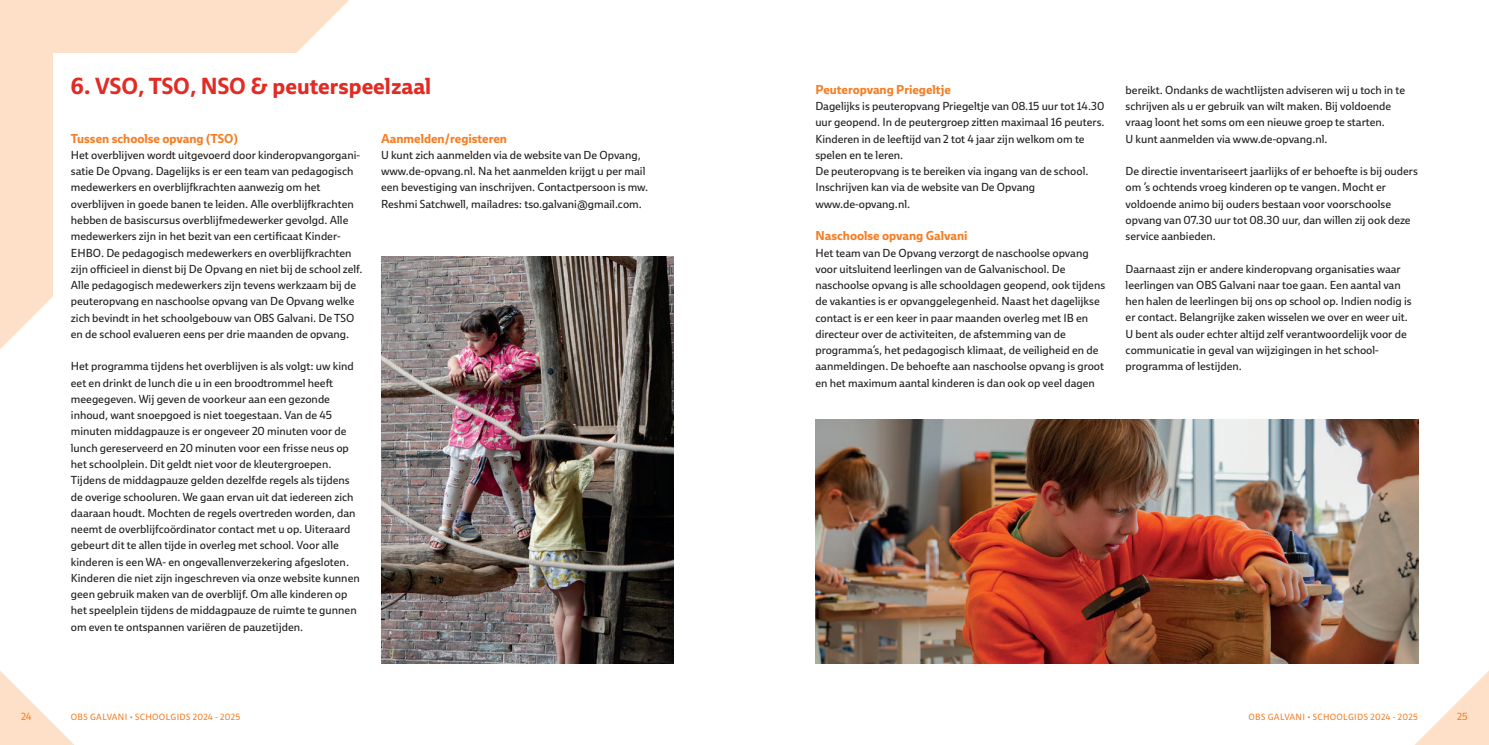
<style>
.page{position:relative;width:1489px;height:745px;background:#fff}
.page>*{position:absolute;margin:0;border:0;box-sizing:border-box;transform-origin:0 0}
.t1{font:700 22.5px "Ebony";color:#e12c26}
.t2{font:700 12.5px "Ebony";color:#f47f26}
.t3{font:11.25px/16.2px "Ebony";color:#231f20}
.t4{font:10px "Ebony";color:#f47f26}
.t5{font:8.75px "Ebony";letter-spacing:.035em;color:#f47f26}
</style>
<div class="page">
<svg style="left:0;top:671px;width:73px;height:73px"></svg>
<svg style="left:1403px;top:659px;width:85px;height:85px"></svg>
<svg style="left:0;top:0;width:349px;height:349px;background:#fee3ce"></svg>
<div style="left:53px;top:53px;width:289px;height:306px;background:#fff"></div>
<img style="left:381px;top:256px;width:292px;height:407px">
<img style="left:815px;top:419px;width:602px;height:244px">
<h1 class="t1" style="left:71px;top:71px;width:362px">6. VSO, TSO, NSO &amp; peuterspeelzaal</h1>
<p class="t2" style="left:381px;top:130px;width:127px">Aanmelden/registeren</p>
<p class="t3" style="left:381px;top:147px;width:269px">U kunt zich aanmelden via de website van De Opvang, www.de-opvang.nl. Na het aanmelden krijgt u per mail een bevestiging van inschrijven. Contactpersoon is mw.<br>Reshmi Satchwell, mailadres: tso.galvani@gmail.com.</p>
<p class="t2" style="left:71px;top:130px;width:169px">Tussen schoolse opvang (TSO)</p>
<p class="t3" style="left:71px;top:147px;width:293px">Het overblijven wordt uitgevoerd door kinderopvangorgani&shy;satie De Opvang. Dagelijks is er een team van pedagogisch medewerkers en overblijfkrachten aanwezig om het overblijven in goede banen te leiden. Alle overblijfkrachten hebben de basiscursus overblijfmedewerker gevolgd. Alle medewerkers zijn in het bezit van een certificaat Kinder-EHBO. De pedagogisch medewerkers en overblijfkrachten zijn officieel in dienst bij De Opvang en niet bij de school zelf.<br>Alle pedagogisch medewerkers zijn tevens werkzaam bij de peuteropvang en naschoolse opvang van De Opvang welke zich bevindt in het schoolgebouw van OBS Galvani. De TSO en de school evalueren eens per drie maanden de opvang.</p>
<p class="t3" style="left:71px;top:358px;width:290px">Het programma tijdens het overblijven is als volgt: uw kind eet en drinkt de lunch die u in een broodtrommel heeft meegegeven. Wij geven de voorkeur aan een gezonde inhoud, want snoepgoed is niet toegestaan. Van de 45 minuten middagpauze is er ongeveer 20 minuten voor de lunch gereserveerd en 20 minuten voor een frisse neus op het schoolplein. Dit geldt niet voor de kleutergroepen.<br>Tijdens de middagpauze gelden dezelfde regels als tijdens de overige schooluren. We gaan ervan uit dat iedereen zich daaraan houdt. Mochten de regels overtreden worden, dan neemt de overblijfcoördinator contact met u op. Uiteraard gebeurt dit te allen tijde in overleg met school. Voor alle kinderen is een WA- en ongevallenverzekering afgesloten.<br>Kinderen die niet zijn ingeschreven via onze website kunnen geen gebruik maken van de overblijf. Om alle kinderen op het speelplein tijdens de middagpauze de ruimte te gunnen om even te ontspannen variëren de pauzetijden.</p>
<p class="t2" style="left:815px;top:81px;width:137px">Peuteropvang Priegeltje</p>
<p class="t3" style="left:815px;top:98px;width:291px">Dagelijks is peuteropvang Priegeltje van 08.15 uur tot 14.30 uur geopend. In de peutergroep zitten maximaal 16 peuters.<br>Kinderen in de leeftijd van 2 tot 4 jaar zijn welkom om te spelen en te leren.<br>De peuteropvang is te bereiken via ingang van de school.<br>Inschrijven kan via de website van De Opvang www.de-opvang.nl.</p>
<p class="t2" style="left:815px;top:227px;width:154px">Naschoolse opvang Galvani</p>
<p class="t3" style="left:815px;top:244px;width:291px">Het team van De Opvang verzorgt de naschoolse opvang voor uitsluitend leerlingen van de Galvanischool. De naschoolse opvang is alle schooldagen geopend, ook tijdens de vakanties is er opvanggelegenheid. Naast het dagelijkse contact is er een keer in paar maanden overleg met IB en directeur over de activiteiten, de afstemming van de programma’s, het pedagogisch klimaat, de veiligheid en de aanmeldingen. De behoefte aan naschoolse opvang is groot en het maximum aantal kinderen is dan ook op veel dagen</p>
<p class="t3" style="left:1125px;top:81px;width:281px">bereikt. Ondanks de wachtlijsten adviseren wij u toch in te schrijven als u er gebruik van wilt maken. Bij voldoende vraag loont het soms om een nieuwe groep te starten.<br>U kunt aanmelden via www.de-opvang.nl.</p>
<p class="t3" style="left:1125px;top:163px;width:294px">De directie inventariseert jaarlijks of er behoefte is bij ouders om ’s ochtends vroeg kinderen op te vangen. Mocht er voldoende animo bij ouders bestaan voor voorschoolse opvang van 07.30 uur tot 08.30 uur, dan willen zij ook deze service aanbieden.</p>
<p class="t3" style="left:1125px;top:260px;width:287px">Daarnaast zijn er andere kinderopvang organisaties waar leerlingen van OBS Galvani naar toe gaan. Een aantal van hen halen de leerlingen bij ons op school op. Indien nodig is er contact. Belangrijke zaken wisselen we over en weer uit.<br>U bent als ouder echter altijd zelf verantwoordelijk voor de communicatie in geval van wijzigingen in het school&shy;programma of lestijden.</p>
<p class="t4" style="left:21px;top:709px;width:12px">24</p>
<p class="t5" style="left:71px;top:710px;width:171px">OBS GALVANI • SCHOOLGIDS 2024 - 2025</p>
<p class="t5" style="left:1248px;top:710px;width:171px">OBS GALVANI • SCHOOLGIDS 2024 - 2025</p>
<p class="t4" style="left:1456px;top:709px;width:12px">25</p>
</div>
